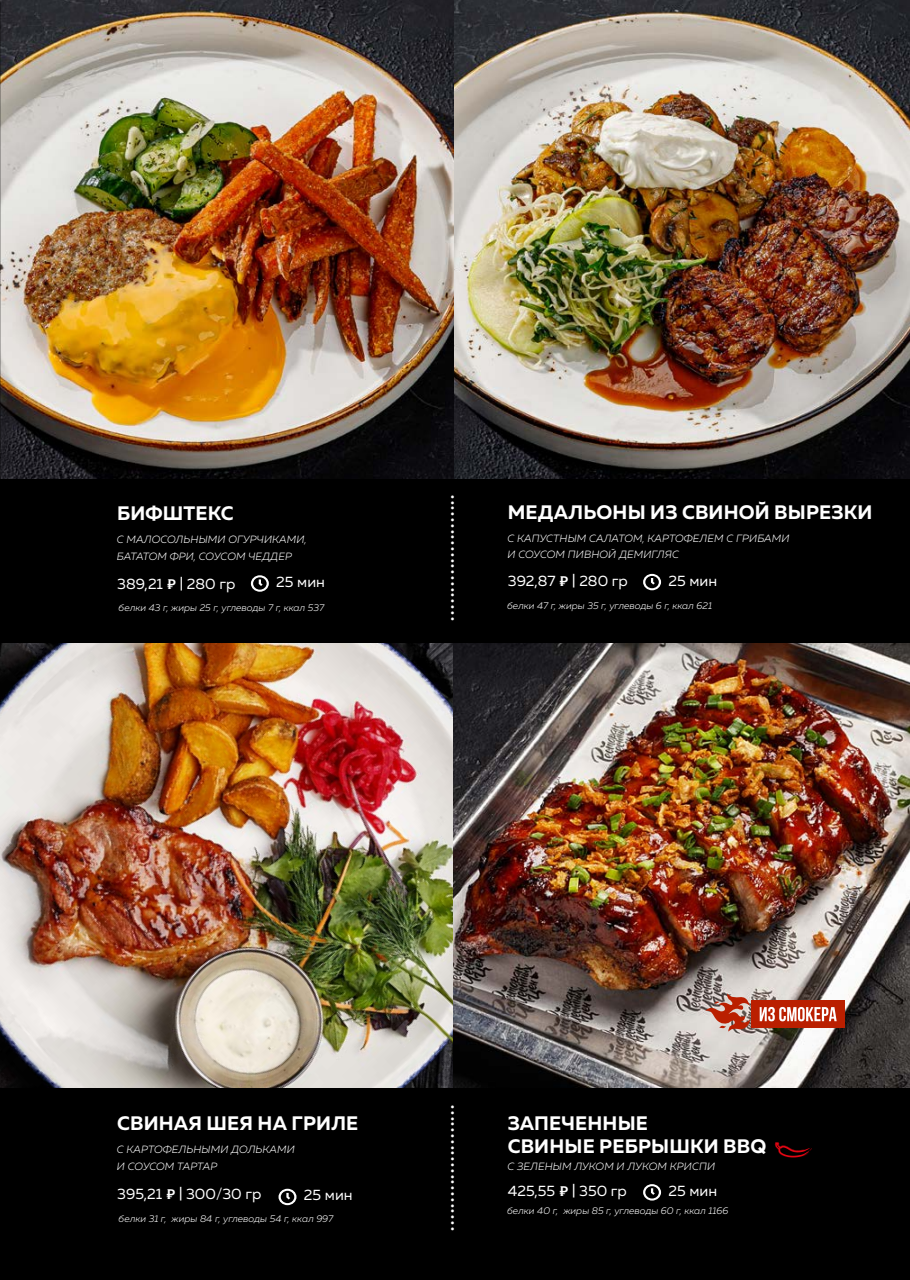
<style>
.page{position:relative;width:910px;height:1280px;background:#fff}
.page>*{position:absolute;margin:0;border:0;box-sizing:border-box;transform-origin:0 0}
.t1{font:27px "Muller";color:#fff}
.t2{font:700 19.5px/23.4px "Muller";letter-spacing:.01em;color:#fff}
.t3{font:15px "Muller";color:#fff}
.t4{font:italic 300 10.5px/16.5px "Muller";letter-spacing:.01em;color:#fff}
.t5{font:italic 300 9.75px "Muller";color:#fff}
.s1{font-family:"PT Rouble Decorative"}
</style>
<div class="page">
<img style="left:0;top:0;width:454px;height:479px">
<img style="left:454px;top:0;width:456px;height:479px">
<img style="left:0;top:643px;width:454px;height:446px">
<img style="left:454px;top:643px;width:456px;height:446px">
<div style="left:0;top:1089px;width:910px;height:191px;background:#000"></div>
<svg style="left:643px;top:1184px;width:18px;height:16px"></svg>
<svg style="left:705px;top:989px;width:45px;height:43px;background:#bd8275"></svg>
<div style="left:751px;top:1000px;width:93px;height:27px;background:#ba1f00"></div>
<svg style="left:760px;top:1007px;width:77px;height:14px"></svg>
<svg style="left:775px;top:1142px;width:37px;height:16px"></svg>
<svg style="left:279px;top:1189px;width:17px;height:16px"></svg>
<div style="left:0;top:479px;width:910px;height:164px;background:#000"></div>
<svg style="left:643px;top:574px;width:18px;height:16px"></svg>
<svg style="left:251px;top:575px;width:18px;height:17px"></svg>
<h2 class="t2" style="left:117px;top:501px;width:118px">БИФШТЕКС</h2>
<p class="t4" style="left:117px;top:531px;width:191px">С МАЛОСОЛЬНЫМИ ОГУРЧИКАМИ,<br>БАТАТОМ ФРИ, СОУСОМ ЧЕДДЕР</p>
<h3 class="t3" style="left:117px;top:574px;width:120px">389,21 <span class="s1">У</span> | 280 гр</h3>
<h3 class="t3" style="left:276px;top:572px;width:50px">25 мин</h3>
<p class="t5" style="left:119px;top:602px;width:207px">белки 43 г, жиры 25 г, углеводы 7 г, ккал 537</p>
<h1 class="t1" style="left:478px;top:494px;width:129px;rotate:90deg">......................</h1>
<h2 class="t2" style="left:508px;top:501px;width:366px">МЕДАЛЬОНЫ ИЗ СВИНОЙ ВЫРЕЗКИ</h2>
<p class="t4" style="left:507px;top:530px;width:283px">С КАПУСТНЫМ САЛАТОМ, КАРТОФЕЛЕМ С ГРИБАМИ<br>И СОУСОМ ПИВНОЙ ДЕМИГЛЯС</p>
<h3 class="t3" style="left:508px;top:572px;width:122px">392,87 <span class="s1">У</span> | 280 гр</h3>
<h3 class="t3" style="left:668px;top:571px;width:50px">25 мин</h3>
<p class="t5" style="left:507px;top:599px;width:207px">белки 47 г, жиры 35 г, углеводы 6 г, ккал 621</p>
<h2 class="t2" style="left:117px;top:1111px;width:243px">СВИНАЯ ШЕЯ НА ГРИЛЕ</h2>
<p class="t4" style="left:117px;top:1141px;width:179px">С КАРТОФЕЛЬНЫМИ ДОЛЬКАМИ<br>И СОУСОМ ТАРТАР</p>
<h3 class="t3" style="left:117px;top:1185px;width:146px">395,21 <span class="s1">У</span> | 300/30 гр</h3>
<h3 class="t3" style="left:304px;top:1186px;width:50px">25 мин</h3>
<p class="t5" style="left:119px;top:1212px;width:216px">белки 31 г, жиры 84 г, углеводы 54 г, ккал 997</p>
<h1 class="t1" style="left:478px;top:1104px;width:129px;rotate:90deg">......................</h1>
<h2 class="t2" style="left:508px;top:1111px;width:260px">ЗАПЕЧЕННЫЕ<br>СВИНЫЕ РЕБРЫШКИ BBQ</h2>
<p class="t4" style="left:507px;top:1158px;width:209px">С ЗЕЛЕНЫМ ЛУКОМ И ЛУКОМ КРИСПИ</p>
<p class="t5" style="left:507px;top:1204px;width:223px">белки 40 г, жиры 85 г, углеводы 60 г, ккал 1166</p>
<h3 class="t3" style="left:508px;top:1182px;width:121px">425,55 <span class="s1">У</span> | 350 гр</h3>
<h3 class="t3" style="left:668px;top:1181px;width:50px">25 мин</h3>
</div>
